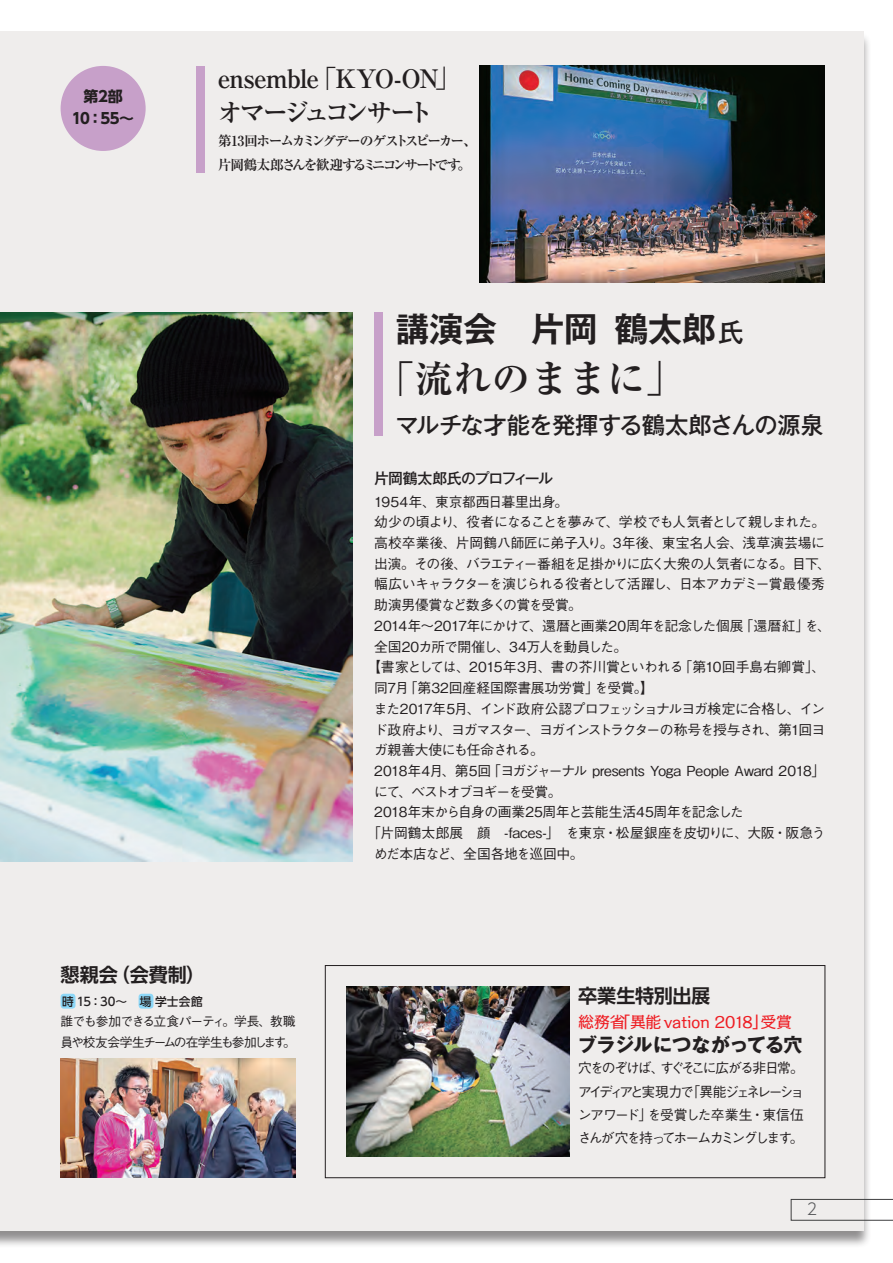
<style>
.page{position:relative;width:893px;height:1263px;background:#fff}
.page>*{position:absolute;margin:0;border:0;box-sizing:border-box;transform-origin:0 0}
.t1{font:700 38.25px "Ryumin Pr 6 N";letter-spacing:.005em;color:#231f20}
.t2{font:700 34.05px "Gothic MB101 Pr 6 N De";letter-spacing:-.005em;color:#231f20}
.t3{font:700 25.5px/34px "Ryumin Pr 6 N";letter-spacing:-.075em;color:#231f20}
.t4{font:500 23.4px "Gothic MB101 Pr 6 N";letter-spacing:-.02em;color:#231f20}
.t5{font:700 19.2px "UD Shin Go NT Pr 6 N De";letter-spacing:-.005em;color:#231f20}
.t6{font:700 19.2px "Gothic MB101 Pr 6 N";letter-spacing:-.025em;color:#231f20}
.t7{font:15.9px "Kakumin Pro";letter-spacing:-.02em;color:#ee1d23}
.t8{font:300 15.9px "UD Shin Go NT Pr 6 N";color:#57585a}
.t9{font:500 14.85px "Gothic MB101 Pr 6 N";letter-spacing:-.06em;color:#231f20}
.t10{font:700 14.85px/21.3px "UD Shin Go NT Pr 6 N";letter-spacing:-.02em;color:#231f20;text-align:center}
.t11{font:500 13.8px/23.4px "Gothic BBB Pr 6 N";letter-spacing:-.045em;color:#231f20;text-align:justify}
.t12{font:500 13.8px "Gothic BBB Pr 6 N";letter-spacing:-.01em;color:#231f20}
.t13{font:500 13.8px "Gothic BBB Pr 6 N";letter-spacing:-.02em;color:#231f20}
.t14{font:700 13.8px/23.4px "Ryumin Pr 6 N";letter-spacing:-.155em;color:#231f20}
.t15{font:500 13.8px "Gothic BBB Pr 6 N";letter-spacing:-.08em;color:#231f20}
.t16{font:500 13.8px "Gothic BBB Pr 6 N";letter-spacing:-.09em;color:#231f20}
.t17{font:500 13.8px "Gothic BBB Pr 6 N";letter-spacing:-.065em;color:#231f20}
.t18{font:500 13.8px "Gothic BBB Pr 6 N";letter-spacing:-.075em;color:#231f20}
.t19{font:500 13.8px "Gothic BBB Pr 6 N";letter-spacing:-.11em;color:#231f20}
.t20{font:500 12.75px/21.3px "Gothic BBB Pr 6 N";letter-spacing:-.08em;color:#231f20}
.t21{font:500 11.7px "UD Shin Go NT Pr 6 N";letter-spacing:.005em;color:#231f20}
.s1{font-family:"Gothic MB101 Pr 6 N";font-weight:500;font-size:25.5px}
</style>
<div class="page">
<div style="left:0;top:32px;width:872px;height:1216px;background:#231f20;opacity:.5"></div>
<div style="left:0;top:32px;width:863px;height:1199px;background:#efedec"></div>
<div style="left:61px;top:66px;width:85px;height:85px;background:#c7a0c9;border-radius:50%"></div>
<div style="left:325px;top:965px;width:500px;height:213px;border:1px solid #231f20"></div>
<img style="left:61px;top:1059px;width:235px;height:119px">
<img style="left:347px;top:986px;width:223px;height:170px">
<img style="left:479px;top:66px;width:346px;height:217px">
<img style="left:0;top:313px;width:353px;height:548px">
<div style="left:197px;top:66px;width:8px;height:106px;background:#c7a0c9"></div>
<div style="left:374px;top:313px;width:9px;height:123px;background:#c7a0c9"></div>
<div style="left:61px;top:994px;width:14px;height:14px;background:#8dd7f7;border-radius:3px"></div>
<div style="left:139px;top:994px;width:14px;height:14px;background:#8dd7f7;border-radius:3px"></div>
<svg style="left:791px;top:1199px;width:102px;height:21px"></svg>
<p class="t10" style="left:72px;top:86px;width:64px">第2部<br>10：55〜</p>
<h3 class="t3" style="left:217px;top:61px;width:244px">ensemble「KYO-ON」オマージュコンサート</h3>
<p class="t14" style="left:218px;top:129px;width:261px">第13回ホームカミングデーのゲストスピーカー、片岡鶴太郎さんを歓迎するミニコンサートです。</p>
<h2 class="t2" style="left:395px;top:301px;width:350px">講演会　片岡鶴太郎<span class="s1">氏</span></h2>
<h1 class="t1" style="left:376px;top:348px;width:309px">「流れのままに」</h1>
<h3 class="t4" style="left:395px;top:406px;width:430px">マルチな才能を発揮する鶴太郎さんの源泉</h3>
<p class="t9" style="left:374px;top:466px;width:180px">片岡鶴太郎氏のプロフィール</p>
<p class="t13" style="left:374px;top:490px;width:196px">1954年、東京都西日暮里出身。</p>
<p class="t17" style="left:374px;top:511px;width:452px">幼少の頃より、役者になることを夢みて、学校でも人気者として親しまれた。</p>
<p class="t12" style="left:374px;top:532px;width:452px">高校卒業後、片岡鶴八師匠に弟子入り。3年後、東宝名人会、浅草演芸場に</p>
<p class="t15" style="left:374px;top:552px;width:458px">出演。その後、バラエティー番組を足掛かりに広く大衆の人気者になる。目下、</p>
<p class="t18" style="left:374px;top:573px;width:452px">幅広いキャラクターを演じられる役者として活躍し、日本アカデミー賞最優秀</p>
<p class="t11" style="left:374px;top:592px;width:209px">助演男優賞など数多くの賞を受賞。</p>
<p class="t11" style="left:374px;top:613px;width:458px">2014年～2017年にかけて、還暦と画業20周年を記念した個展「還暦紅」を、</p>
<p class="t11" style="left:374px;top:634px;width:254px">全国20カ所で開催し、34万人を動員した。</p>
<p class="t11" style="left:367px;top:655px;width:460px">【書家としては、2015年3月、書の芥川賞といわれる「第10回手島右卿賞」、</p>
<p class="t12" style="left:374px;top:677px;width:281px">同7月「第32回産経国際書展功労賞」を受賞。】</p>
<p class="t11" style="left:374px;top:696px;width:453px">また2017年5月、インド政府公認プロフェッショナルヨガ検定に合格し、イン</p>
<p class="t16" style="left:374px;top:718px;width:453px">ド政府より、ヨガマスター、ヨガインストラクターの称号を授与され、第1回ヨ</p>
<p class="t11" style="left:374px;top:737px;width:171px">ガ親善大使にも任命される。</p>
<p class="t13" style="left:374px;top:760px;width:452px">2018年4月、第5回「ヨガジャーナル presents Yoga People Award 2018」</p>
<p class="t19" style="left:374px;top:780px;width:189px">にて、ベストオブヨギーを受賞。</p>
<p class="t11" style="left:374px;top:800px;width:371px">2018年末から自身の画業25周年と芸能生活45周年を記念した</p>
<p class="t12" style="left:367px;top:822px;width:460px">「片岡鶴太郎展　顔　-faces-」　を東京・松屋銀座を皮切りに、大阪・阪急う</p>
<p class="t11" style="left:374px;top:841px;width:211px">めだ本店など、全国各地を巡回中。</p>
<h3 class="t5" style="left:61px;top:959px;width:146px">懇親会（会費制）</h3>
<p class="t21" style="left:62px;top:992px;width:142px">時 15：30〜 場 学士会館</p>
<p class="t20" style="left:60px;top:1009px;width:237px">誰でも参加できる立食パーティ。学長、教職員や校友会学生チームの在学生も参加します。</p>
<h3 class="t5" style="left:578px;top:980px;width:134px">卒業生特別出展</h3>
<p class="t7" style="left:578px;top:1010px;width:215px">総務省「異能 vation 2018」受賞</p>
<h3 class="t6" style="left:578px;top:1029px;width:226px">ブラジルにつながってる穴</h3>
<p class="t11" style="left:578px;top:1055px;width:228px">穴をのぞけば、すぐそこに広がる非日常。アイディアと実現力で「異能ジェネレーションアワード」を受賞した卒業生・東信伍さんが穴を持ってホームカミングします。</p>
<p class="t8" style="left:807px;top:1196px;width:12px">2</p>
</div>
